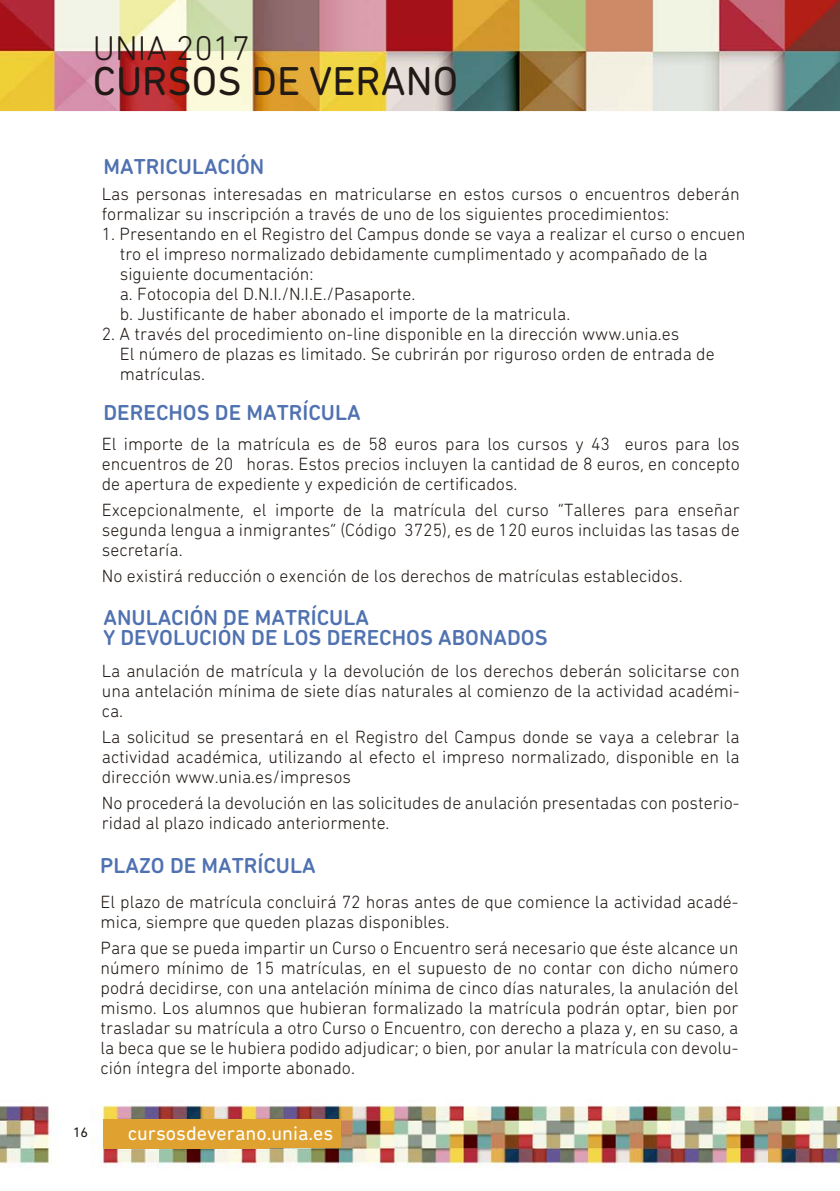
<style>
.page{position:relative;width:840px;height:1191px;background:#fff}
.page>*{position:absolute;margin:0;border:0;box-sizing:border-box;transform-origin:0 0}
.t1{font:41px "DIN Next Rounded LT Pro";color:#211915}
.t2{font:300 35px "DIN Next Rounded LT Pro";color:#211915}
.t3{font:500 22px/20px "DIN Next Rounded LT Pro";color:#5072b1}
.t4{font:20px "DIN Next Rounded LT Pro";color:#fff}
.t5{font:300 18px/20px "DIN Next Rounded LT Pro";color:#211915}
.t6{font:14px "DIN Next Rounded LT Pro";color:#211915}
</style>
<div class="page">
<img style="left:0;top:1105px;width:839px;height:63px">
<div style="left:104px;top:1120px;width:165px;height:28px;background:#dfa230"></div>
<img style="left:0;top:0;width:839px;height:111px">
<div style="left:103px;top:1119px;width:237px;height:28px;background:#dfa230"></div>
<h2 class="t2" style="left:93px;top:28px;width:159px">UNIA 2017</h2>
<h1 class="t1" style="left:93px;top:57px;width:366px">CURSOS DE VERANO</h1>
<p class="t3" style="left:103px;top:156px;width:162px">MATRICULACIÓN</p>
<p class="t5" style="left:102px;top:184px;width:639px">Las personas interesadas en matricularse en estos cursos o encuentros deberán formalizar su inscripción a través de uno de los siguientes procedimientos:</p>
<p class="t5" style="left:120px;top:224px;width:627px;text-indent:-18px">1. Presentando en el Registro del Campus donde se vaya a realizar el curso o encuen tro el impreso normalizado debidamente cumplimentado y acompañado de la siguiente documentación:<br>a. Fotocopia del D.N.I./N.I.E./Pasaporte.<br>b. Justificante de haber abonado el importe de la matricula.</p>
<p class="t5" style="left:120px;top:324px;width:596px;text-indent:-18px">2. A través del procedimiento on-line disponible en la dirección www.unia.es<br>El número de plazas es limitado. Se cubrirán por riguroso orden de entrada de matrículas.</p>
<p class="t3" style="left:103px;top:403px;width:258px">DERECHOS DE MATRÍCULA</p>
<p class="t5" style="left:102px;top:434px;width:639px;text-align:justify">El importe de la matrícula es de 58 euros para los cursos y 43 euros para los encuentros de 20 horas. Estos precios incluyen la cantidad de 8 euros, en concepto de apertura de expediente y expedición de certificados.</p>
<p class="t5" style="left:102px;top:500px;width:639px;text-align:justify">Excepcionalmente, el importe de la matrícula del curso “Talleres para enseñar segunda lengua a inmigrantes” (Código 3725), es de 120 euros incluidas las tasas de secretaría.</p>
<p class="t5" style="left:102px;top:566px;width:582px">No existirá reducción o exención de los derechos de matrículas establecidos.</p>
<p class="t3" style="left:103px;top:607px;width:445px">ANULACIÓN DE MATRÍCULA<br>Y DEVOLUCIÓN DE LOS DERECHOS ABONADOS</p>
<p class="t5" style="left:102px;top:661px;width:639px;text-align:justify">La anulación de matrícula y la devolución de los derechos deberán solicitarse con una antelación mínima de siete días naturales al comienzo de la actividad académi&shy;ca.</p>
<p class="t5" style="left:102px;top:727px;width:639px;text-align:justify">La solicitud se presentará en el Registro del Campus donde se vaya a celebrar la actividad académica, utilizando al efecto el impreso normalizado, disponible en la dirección www.unia.es/impresos</p>
<p class="t5" style="left:102px;top:793px;width:639px">No procederá la devolución en las solicitudes de anulación presentadas con posterio&shy;ridad al plazo indicado anteriormente.</p>
<p class="t3" style="left:100px;top:855px;width:217px">PLAZO DE MATRÍCULA</p>
<p class="t5" style="left:101px;top:891px;width:639px">El plazo de matrícula concluirá 72 horas antes de que comience la actividad acadé&shy;mica, siempre que queden plazas disponibles.</p>
<p class="t5" style="left:101px;top:937px;width:639px;text-align:justify">Para que se pueda impartir un Curso o Encuentro será necesario que éste alcance un número mínimo de 15 matrículas, en el supuesto de no contar con dicho número podrá decidirse, con una antelación mínima de cinco días naturales, la anulación del mismo. Los alumnos que hubieran formalizado la matrícula podrán optar, bien por trasladar su matrícula a otro Curso o Encuentro, con derecho a plaza y, en su caso, a la beca que se le hubiera podido adjudicar; o bien, por anular la matrícula con devolu&shy;ción íntegra del importe abonado.</p>
<p class="t6" style="left:73px;top:1124px;width:17px">16</p>
<p class="t4" style="left:128px;top:1121px;width:207px">cursosdeverano.unia.es</p>
<p class="t4" style="left:128px;top:1122px;width:112px">www.unia. s</p>
</div>
